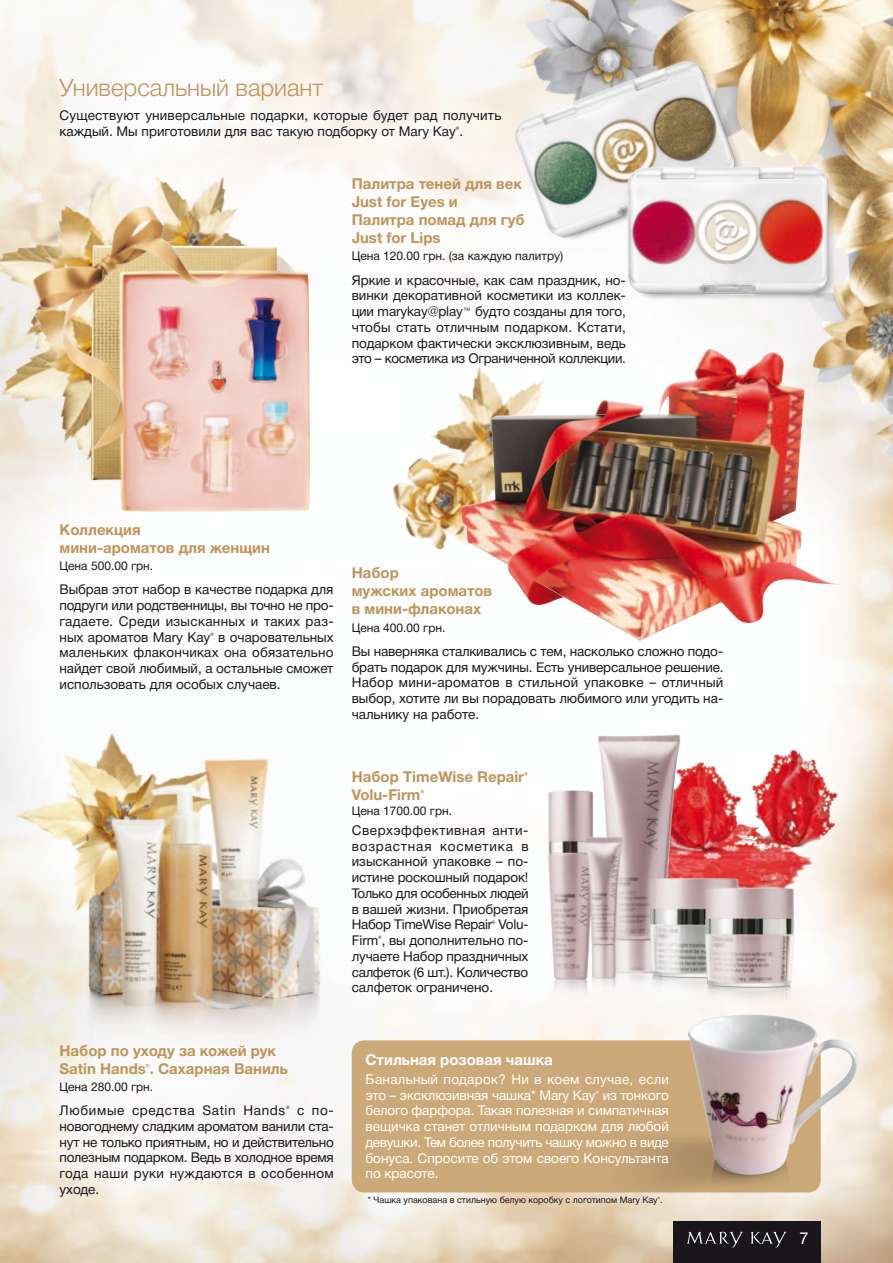
<style>
.page{position:relative;width:893px;height:1263px;background:#fff}
.page>*{position:absolute;margin:0;border:0;box-sizing:border-box;transform-origin:0 0}
.буллет_спец_предл{font:300 24px "Helvetica Neue Cyr";color:#c0945b}
.t1{font:16.5px "Helvetica Neue Cyr";color:#fff}
.спец_предложение{font:700 15px/18px "Helvetica Neue Cyr";color:#c0945b}
.спец_предложение-2{font:700 15px "Helvetica Neue Cyr";color:#fff}
.буллеты_3{font:13.5px/15.8px "Helvetica Neue Cyr";color:#1a171c;text-align:justify}
.буллеты_3-2{font:13.5px/15.8px "Helvetica Neue Cyr";color:#fff;text-align:justify}
.спец_предложение-3{font:12px "Helvetica Neue Cyr";color:#1a171c}
.буллеты_3-3{font:9px "Helvetica Neue Cyr";color:#1a171c}
</style>
<div class="page">
<img style="left:0;top:492px;width:893px;height:771px">
<svg style="left:0;top:0;width:500px;height:218px;fill:#f9f7f1"></svg>
<img style="left:500px;top:0;width:393px;height:492px">
<img style="left:0;top:110px;width:352px;height:100px">
<img style="left:0;top:210px;width:91px;height:288px">
<img style="left:319px;top:317px;width:404px;height:336px">
<img style="left:0;top:681px;width:352px;height:400px">
<div style="left:352px;top:1040px;width:469px;height:152px;background:#cca979;border-radius:13px"></div>
<img style="left:481px;top:34px;width:289px;height:233px">
<img style="left:615px;top:152px;width:244px;height:184px">
<img style="left:91px;top:463px;width:219px;height:49px">
<img style="left:592px;top:991px;width:301px;height:209px">
<img style="left:14px;top:192px;width:372px;height:271px">
<img style="left:461px;top:382px;width:344px;height:259px">
<img style="left:595px;top:349px;width:195px;height:172px">
<img style="left:834px;top:732px;width:19px;height:182px">
<img style="left:504px;top:710px;width:330px;height:347px">
<div style="left:673px;top:1222px;width:148px;height:41px;background:#1a171c"></div>
<svg style="left:687px;top:1232px;width:56px;height:15px"></svg>
<svg style="left:751px;top:1232px;width:35px;height:15px"></svg>
<p class="буллет_спец_предл" style="left:60px;top:74px;width:265px">Универсальный вариант</p>
<p class="буллеты_3" style="left:60px;top:108px;width:443px">Существуют универсальные подарки, которые будет рад получить каждый. Мы приготовили для вас такую подборку от Mary Kay<sup>®</sup>.</p>
<p class="спец_предложение" style="left:352px;top:175px;width:174px">Палитра теней для век<br>Just for Eyes и<br>Палитра помад для губ<br>Just for Lips</p>
<p class="спец_предложение-3" style="left:352px;top:250px;width:213px">Цена 120.00 грн. (за каждую палитру)</p>
<p class="буллеты_3" style="left:352px;top:272px;width:276px">Яркие и красочные, как сам праздник, но&shy;винки декоративной косметики из коллек&shy;ции marykay@play<sup>™</sup> будто созданы для того, чтобы стать отличным подарком. Кстати, подарком фактически эксклюзивным, ведь это – косметика из Ограниченной коллекции.</p>
<p class="спец_предложение" style="left:60px;top:521px;width:212px">Коллекция<br>мини-ароматов для женщин</p>
<p class="спец_предложение-3" style="left:60px;top:559px;width:95px">Цена 500.00 грн.</p>
<p class="буллеты_3" style="left:60px;top:582px;width:276px">Выбрав этот набор в качестве подарка для подруги или родственницы, вы точно не про&shy;гадаете. Среди изысканных и таких раз&shy;ных ароматов Mary Kay<sup>®</sup> в очаровательных маленьких флакончиках она обязательно найдет свой любимый, а остальные сможет использовать для особых случаев.</p>
<p class="спец_предложение" style="left:352px;top:564px;width:142px">Набор<br>мужских ароматов в мини-флаконах</p>
<p class="спец_предложение-3" style="left:352px;top:621px;width:95px">Цена 400.00 грн.</p>
<p class="буллеты_3" style="left:352px;top:643px;width:373px">Вы наверняка сталкивались с тем, насколько сложно подо&shy;брать подарок для мужчины. Есть универсальное решение.<br>Набор мини-ароматов в стильной упаковке – отличный выбор, хотите ли вы порадовать любимого или угодить на&shy;чальнику на работе.</p>
<p class="спец_предложение" style="left:352px;top:767px;width:178px">Набор TimeWise Repair<sup>®<br></sup>Volu-Firm<sup>®</sup></p>
<p class="спец_предложение-3" style="left:352px;top:804px;width:102px">Цена 1700.00 грн.</p>
<p class="буллеты_3" style="left:352px;top:822px;width:178px">Сверхэффективная анти&shy;возрастная косметика в изысканной упаковке – по&shy;истине роскошный подарок!<br>Только для особенных людей в вашей жизни. Приобретая Набор TimeWise Repair<sup>®</sup> Volu-Firm<sup>®</sup>, вы дополнительно по&shy;лучаете Набор праздничных салфеток (6 шт.). Количество салфеток ограничено.</p>
<p class="спец_предложение" style="left:60px;top:1041px;width:230px">Набор по уходу за кожей рук<br>Satin Hands<sup>®</sup>. Сахарная Ваниль</p>
<p class="спец_предложение-3" style="left:60px;top:1080px;width:95px">Цена 280.00 грн.</p>
<p class="буллеты_3" style="left:60px;top:1102px;width:276px">Любимые средства Satin Hands<sup>®</sup> с по&shy;новогоднему сладким ароматом ванили ста&shy;нут не только приятным, но и действительно полезным подарком. Ведь в холодное время года наши руки нуждаются в особенном уходе.</p>
<p class="спец_предложение-2" style="left:366px;top:1051px;width:189px">Стильная розовая чашка</p>
<p class="буллеты_3-2" style="left:366px;top:1071px;width:305px">Банальный подарок? Ни в коем случае, если это – эксклюзивная чашка* Mary Kay<sup>®</sup> из тонкого белого фарфора. Такая полезная и симпатичная вещичка станет отличным подарком для любой девушки. Тем более получить чашку можно в виде бонуса. Спросите об этом своего Консультанта по красоте.</p>
<p class="буллеты_3-3" style="left:368px;top:1195px;width:296px">* Чашка упакована в стильную белую коробку с логотипом Mary Kay<sup>®</sup>.</p>
<p class="t1" style="left:800px;top:1229px;width:11px">7</p>
</div>
